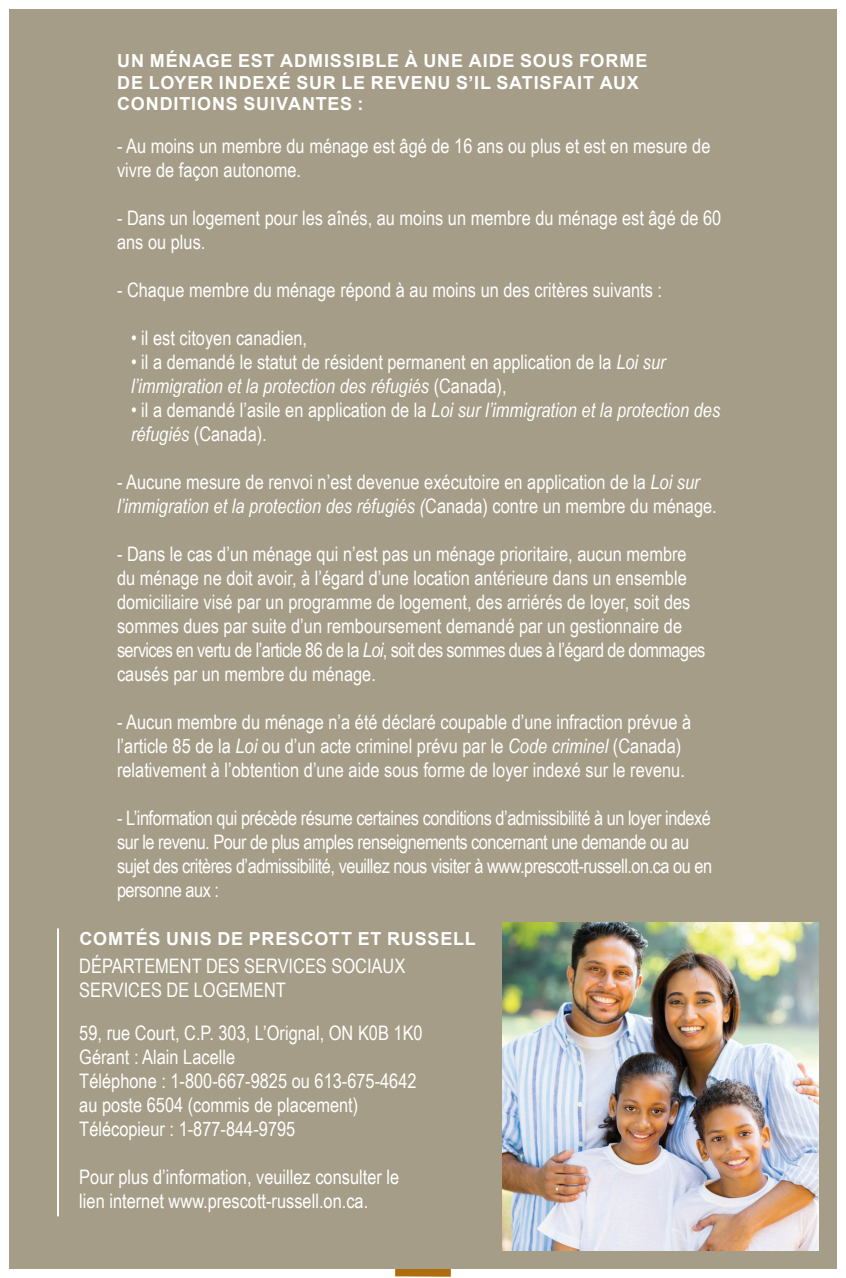
<style>
.page{position:relative;width:846px;height:1278px;background:#fff}
.page>*{position:absolute;margin:0;border:0;box-sizing:border-box;transform-origin:0 0}
.t1{font:20px/24px "Arial Narrow";color:#fff}
.t2{font:20px/24px "Arial Narrow";letter-spacing:-.025em;color:#fff}
.t3{font:700 18px/21.6px "Arial";letter-spacing:.045em;color:#fff}
.s1{font-style:italic}
</style>
<div class="page">
<svg style="left:395px;top:1269px;width:56px;height:8px"></svg>
<div style="left:9px;top:9px;width:828px;height:1260px;background:#a59d87"></div>
<hr style="left:57px;top:928px;width:2px;height:288px;background:#fff">
<img style="left:502px;top:923px;width:317px;height:328px">
<p class="t3" style="left:117px;top:50px;width:532px">UN MÉNAGE EST ADMISSIBLE À UNE AIDE SOUS FORME<br>DE LOYER INDEXÉ SUR LE REVENU S IL SATISFAIT AUX<br>CONDITIONS SUIVANTES :</p>
<p class="t1" style="left:117px;top:134px;width:595px">- Au moins un membre du ménage est âgé de 16 ans ou plus et est en mesure de vivre de façon autonome.</p>
<p class="t1" style="left:117px;top:206px;width:606px">- Dans un logement pour les aînés, au moins un membre du ménage est âgé de 60 ans ou plus.</p>
<p class="t1" style="left:117px;top:278px;width:547px">- Chaque membre du ménage répond à au moins un des critères suivants :</p>
<p class="t1" style="left:131px;top:326px;width:178px">• il est citoyen canadien,</p>
<p class="t1" style="left:131px;top:350px;width:536px">• il a demandé le statut de résident permanent en application de la <span class="s1">Loi sur l’immigration et la protection des réfugiés</span> (Canada),</p>
<p class="t1" style="left:131px;top:398px;width:591px">• il a demandé l’asile en application de la <span class="s1">Loi sur l’immigration et la protection des réfugiés</span> (Canada).</p>
<p class="t1" style="left:117px;top:470px;width:601px">- Aucune mesure de renvoi n’est devenue exécutoire en application de la <span class="s1">Loi sur l’immigration et la protection des réfugiés (</span>Canada) contre un membre du ménage.</p>
<p class="t1" style="left:117px;top:542px;width:590px">- Dans le cas d’un ménage qui n’est pas un ménage prioritaire, aucun membre du ménage ne doit avoir, à l’égard d’une location antérieure dans un ensemble domiciliaire visé par un programme de logement, des arriérés de loyer, soit des sommes dues par suite d’un remboursement demandé par un gestionnaire de services en vertu de l’article 86 de la <span class="s1">Loi</span>, soit des sommes dues à l’égard de dommages causés par un membre du ménage.</p>
<p class="t1" style="left:117px;top:710px;width:576px">- Aucun membre du ménage n’a été déclaré coupable d’une infraction prévue à l’article 85 de la <span class="s1">Loi</span> ou d’un acte criminel prévu par le <span class="s1">Code criminel</span> (Canada) relativement à l’obtention d’une aide sous forme de loyer indexé sur le revenu.</p>
<p class="t2" style="left:117px;top:806px;width:597px">- L’information qui précède résume certaines conditions d’admissibilité à un loyer indexé sur le revenu. Pour de plus amples renseignements concernant une demande ou au sujet des critères d’admissibilité, veuillez nous visiter à www.prescott-russell.on.ca ou en personne aux :</p>
<p class="t3" style="left:80px;top:928px;width:398px">COMTÉS UNIS DE PRESCOTT ET RUSSELL</p>
<p class="t1" style="left:79px;top:954px;width:327px">DÉPARTEMENT DES SERVICES SOCIAUX<br>SERVICES DE LOGEMENT</p>
<p class="t1" style="left:79px;top:1020px;width:345px">59, rue Court, C.P. 303, L’Orignal, ON K0B 1K0</p>
<p class="t1" style="left:79px;top:1044px;width:157px">Gérant : Alain Lacelle</p>
<p class="t1" style="left:79px;top:1068px;width:339px">Téléphone : 1-800-667-9825 ou 613-675-4642 au poste 6504 (commis de placement)</p>
<p class="t1" style="left:79px;top:1116px;width:218px">Télécopieur : 1-877-844-9795</p>
<p class="t1" style="left:79px;top:1164px;width:321px">Pour plus d’information, veuillez consulter le lien internet www.prescott-russell.on.ca.</p>
<p class="t3" style="left:468px;top:72px;width:7px">’</p>
</div>
